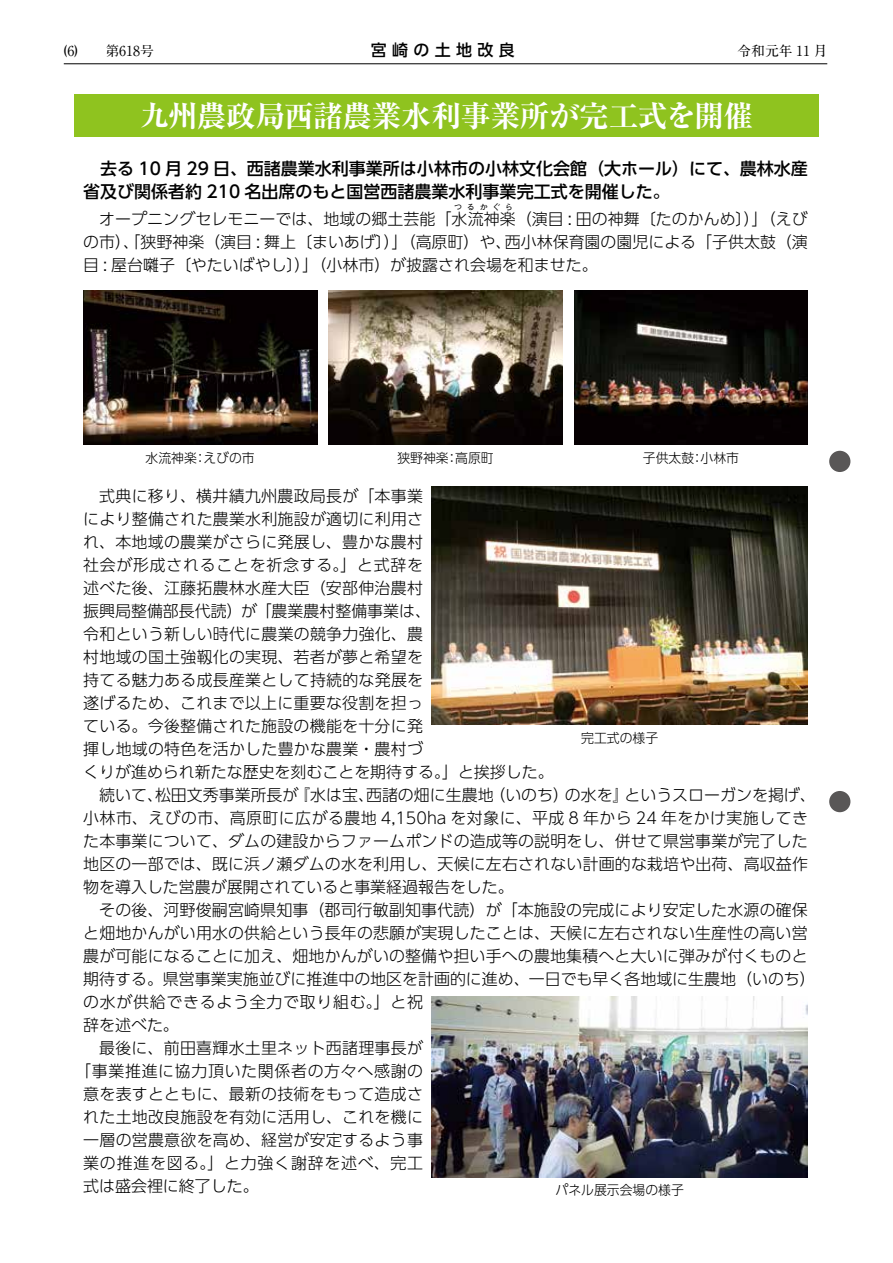
<style>
.page{position:relative;width:893px;height:1263px;background:#fff}
.page>*{position:absolute;margin:0;border:0;box-sizing:border-box;transform-origin:0 0}
.t1{font:700 expanded 29.7px "Ryumin Pr 6 N";letter-spacing:-.015em;color:#fff}
.t2{font:500 16.95px/23px "UD Shin Go Pro";color:#000}
.t3{font:300 15.9px/23px "UD Shin Go Pro";letter-spacing:.01em;color:#000}
.t4{font:300 15.9px "UD Shin Go Pro";letter-spacing:.045em;color:#000}
.t5{font:300 15.9px "UD Shin Go Pro";letter-spacing:.04em;color:#000}
.t6{font:300 15.9px "UD Shin Go Pro";letter-spacing:.05em;color:#000}
.t7{font:500 15.9px "UD Shin Go Pro";letter-spacing:.34em;color:#000}
.t8{font:700 13.8px "A1 Mincho Std";color:#000}
.t9{font:300 13.2px "UD Shin Go Pro";color:#000}
.t10{font:300 7.95px "UD Shin Go Pro";letter-spacing:.605em;color:#000}
</style>
<div class="page">
<div style="left:75px;top:94px;width:744px;height:43px;background:#8fc31f"></div>
<img style="left:83px;top:290px;width:234px;height:155px">
<img style="left:329px;top:290px;width:233px;height:155px">
<img style="left:574px;top:290px;width:234px;height:155px">
<img style="left:432px;top:486px;width:376px;height:239px">
<img style="left:432px;top:996px;width:376px;height:181px">
<div style="left:829px;top:451px;width:21px;height:21px;background:#595757;border-radius:50%"></div>
<div style="left:829px;top:791px;width:21px;height:21px;background:#595757;border-radius:50%"></div>
<hr style="left:64px;top:63px;width:763px;height:1px;background:#000">
<p class="t8" style="left:64px;top:40px;width:92px">(6)　　第618号</p>
<p class="t7" style="left:371px;top:37px;width:146px">宮崎の土地改良</p>
<p class="t8" style="left:737px;top:40px;width:91px">令和元年 11 月</p>
<h1 class="t1" style="left:140px;top:93px;width:615px">九州農政局西諸農業水利事業所が完工式を開催</h1>
<p class="t2" style="left:83px;top:157px;width:726px;text-indent:17px">去る 10 月 29 日、西諸農業水利事業所は小林市の小林文化会館（大ホール）にて、農林水産省及び関係者約 210 名出席のもと国営西諸農業水利事業完工式を開催した。</p>
<p class="t3" style="left:99px;top:207px;width:710px">オープニングセレモニーでは、地域の郷土芸能「水流神楽（演目 : 田の神舞〔たのかんめ〕）」（えび</p>
<p class="t10" style="left:454px;top:201px;width:61px">つるかぐら</p>
<p class="t3" style="left:83px;top:230px;width:726px">の市）、「狭野神楽（演目 : 舞上〔まいあげ〕）」（高原町）や、西小林保育園の園児による「子供太鼓（演目 : 屋台囃子〔やたいばやし〕）」（小林市）が披露され会場を和ませた。</p>
<p class="t9" style="left:146px;top:447px;width:111px">水流神楽：えびの市</p>
<p class="t9" style="left:397px;top:447px;width:98px">狭野神楽：高原町</p>
<p class="t9" style="left:643px;top:447px;width:98px">子供太鼓：小林市</p>
<p class="t3" style="left:99px;top:483px;width:325px">式典に移り、横井績九州農政局長が「本事業</p>
<p class="t3" style="left:83px;top:506px;width:341px">により整備された農業水利施設が適切に利用さ</p>
<p class="t3" style="left:83px;top:529px;width:341px">れ、本地域の農業がさらに発展し、豊かな農村</p>
<p class="t4" style="left:83px;top:552px;width:341px">社会が形成されることを祈念する。」と式辞を</p>
<p class="t3" style="left:83px;top:575px;width:341px">述べた後、江藤拓農林水産大臣（安部伸治農村</p>
<p class="t3" style="left:83px;top:599px;width:349px">振興局整備部長代読）が「農業農村整備事業は、</p>
<p class="t3" style="left:83px;top:622px;width:341px">令和という新しい時代に農業の競争力強化、農</p>
<p class="t3" style="left:83px;top:645px;width:341px">村地域の国土強靱化の実現、若者が夢と希望を</p>
<p class="t3" style="left:83px;top:668px;width:341px">持てる魅力ある成長産業として持続的な発展を</p>
<p class="t3" style="left:83px;top:691px;width:341px">遂げるため、これまで以上に重要な役割を担っ</p>
<p class="t3" style="left:83px;top:714px;width:341px">ている。今後整備された施設の機能を十分に発</p>
<p class="t3" style="left:83px;top:737px;width:341px">揮し地域の特色を活かした豊かな農業・農村づ</p>
<p class="t3" style="left:83px;top:760px;width:472px">くりが進められ新たな歴史を刻むことを期待する。」と挨拶した。</p>
<p class="t3" style="left:99px;top:783px;width:718px">続いて、松田文秀事業所長が『水は宝、西諸の畑に生農地（いのち）の水を』というスローガンを掲げ、</p>
<p class="t3" style="left:83px;top:806px;width:726px">小林市、えびの市、高原町に広がる農地 4,150ha を対象に、平成 8 年から 24 年をかけ実施してき</p>
<p class="t3" style="left:83px;top:829px;width:726px">た本事業について、ダムの建設からファームポンドの造成等の説明をし、併せて県営事業が完了した</p>
<p class="t3" style="left:83px;top:852px;width:726px">地区の一部では、既に浜ノ瀬ダムの水を利用し、天候に左右されない計画的な栽培や出荷、高収益作</p>
<p class="t3" style="left:83px;top:875px;width:432px">物を導入した営農が展開されていると事業経過報告をした。</p>
<p class="t3" style="left:99px;top:898px;width:710px">その後、河野俊嗣宮崎県知事（郡司行敏副知事代読）が「本施設の完成により安定した水源の確保</p>
<p class="t3" style="left:83px;top:921px;width:726px">と畑地かんがい用水の供給という長年の悲願が実現したことは、天候に左右されない生産性の高い営</p>
<p class="t3" style="left:83px;top:944px;width:726px">農が可能になることに加え、畑地かんがいの整備や担い手への農地集積へと大いに弾みが付くものと</p>
<p class="t3" style="left:83px;top:967px;width:734px">期待する。県営事業実施並びに推進中の地区を計画的に進め、一日でも早く各地域に生農地（いのち）</p>
<p class="t4" style="left:83px;top:989px;width:341px">の水が供給できるよう全力で取り組む。」と祝</p>
<p class="t3" style="left:83px;top:1013px;width:97px">辞を述べた。</p>
<p class="t3" style="left:99px;top:1036px;width:325px">最後に、前田喜輝水土里ネット西諸理事長が</p>
<p class="t5" style="left:75px;top:1058px;width:349px">「事業推進に協力頂いた関係者の方々へ感謝の</p>
<p class="t3" style="left:83px;top:1082px;width:341px">意を表すとともに、最新の技術をもって造成さ</p>
<p class="t3" style="left:83px;top:1105px;width:341px">れた土地改良施設を有効に活用し、これを機に</p>
<p class="t3" style="left:83px;top:1128px;width:341px">一層の営農意欲を高め、経営が安定するよう事</p>
<p class="t6" style="left:83px;top:1150px;width:341px">業の推進を図る。」と力強く謝辞を述べ、完工</p>
<p class="t3" style="left:83px;top:1174px;width:177px">式は盛会裡に終了した。</p>
<p class="t9" style="left:581px;top:727px;width:78px">完工式の様子</p>
<p class="t9" style="left:556px;top:1180px;width:130px">パネル展示会場の様子</p>
</div>
